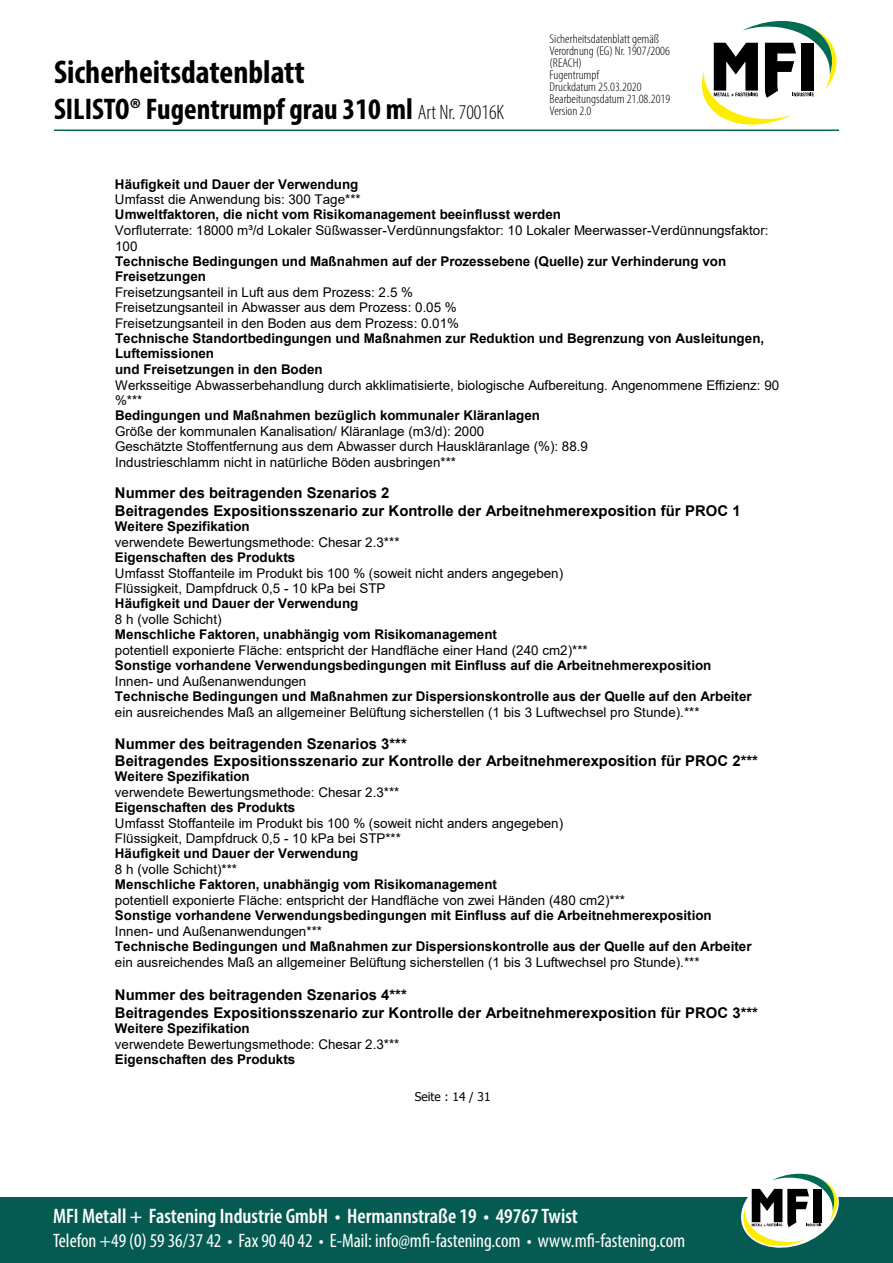
<style>
.page{position:relative;width:893px;height:1263px;background:#fff}
.page>*{position:absolute;margin:0;border:0;box-sizing:border-box;transform-origin:0 0}
.t1{font:700 condensed 33px "Myriad Pro";color:#000}
.t2{font:700 condensed 30px "Myriad Pro";color:#000}
.t3{font:600 condensed 21px "Myriad Pro";color:#fff}
.t4{font:condensed 19.5px "Myriad Pro";color:#fff}
.t5{font:700 14.85px/17.1px "Arial";color:#000}
.t6{font:13.35px/15.5px "Arial";letter-spacing:.005em;color:#000}
.t7{font:700 13.35px/15.5px "Arial";color:#000}
.t8{font:300 condensed 12.75px/12px "Myriad Pro";color:#000;scale:1.06 1}
.t9{font:12px "Tahoma";letter-spacing:-.005em;color:#000}
.s1{font-weight:300;font-size:21px}
</style>
<div class="page">
<hr style="left:54px;top:129px;width:785px;height:2px;background:#00664b">
<svg style="left:702px;top:20px;width:135px;height:105px"></svg>
<div style="left:0;top:1197px;width:893px;height:66px;background:#055b52"></div>
<svg style="left:741px;top:1173px;width:98px;height:75px"></svg>
<h1 class="t1" style="left:54px;top:51px;width:252px">Sicherheitsdatenblatt</h1>
<h2 class="t2" style="left:54px;top:90px;width:452px">SILISTO® Fugentrumpf grau 310 ml <span class="s1">Art Nr. 70016K</span></h2>
<p class="t5" style="left:115px;top:62px;width:169px">Erstellt am: 12.09.2012<br>Überarbeitet:29.03.2019<br>Gültig ab: 29.03.2019<br>Version: 01/2019</p>
<p class="t5" style="left:294px;top:113px;width:173px">Ersetzt Version: 01/2018</p>
<p class="t8" style="left:550px;top:33px;width:115px">Sicherheitsdatenblatt gemäß<br>Verordnung (EG) Nr. 1907/2006 (REACH)<br>Fugentrumpf<br>Druckdatum 25.03.2020<br>Bearbeitungsdatum 21.08.2019<br>Version 2.0</p>
<p class="t7" style="left:115px;top:176px;width:245px">Häufigkeit und Dauer der Verwendung</p>
<p class="t6" style="left:115px;top:192px;width:247px">Umfasst die Anwendung bis: 300 Tage***</p>
<p class="t7" style="left:115px;top:207px;width:447px">Umweltfaktoren, die nicht vom Risikomanagement beeinflusst werden</p>
<p class="t6" style="left:115px;top:223px;width:655px">Vorfluterrate: 18000 m³/d Lokaler Süßwasser-Verdünnungsfaktor: 10 Lokaler Meerwasser-Verdünnungsfaktor:<br>100</p>
<p class="t7" style="left:115px;top:253px;width:613px">Technische Bedingungen und Maßnahmen auf der Prozessebene (Quelle) zur Verhinderung von<br>Freisetzungen</p>
<p class="t6" style="left:115px;top:284px;width:346px">Freisetzungsanteil in Luft aus dem Prozess: 2.5 %<br>Freisetzungsanteil in Abwasser aus dem Prozess: 0.05 %<br>Freisetzungsanteil in den Boden aus dem Prozess: 0.01%</p>
<p class="t7" style="left:115px;top:331px;width:651px">Technische Standortbedingungen und Maßnahmen zur Reduktion und Begrenzung von Ausleitungen,<br>Luftemissionen<br>und Freisetzungen in den Boden</p>
<p class="t6" style="left:115px;top:377px;width:666px">Werksseitige Abwasserbehandlung durch akklimatisierte, biologische Aufbereitung. Angenommene Effizienz: 90 %***</p>
<p class="t7" style="left:115px;top:408px;width:427px">Bedingungen und Maßnahmen bezüglich kommunaler Kläranlagen</p>
<p class="t6" style="left:115px;top:423px;width:474px">Größe der kommunalen Kanalisation/ Kläranlage (m3/d): 2000<br>Geschätzte Stoffentfernung aus dem Abwasser durch Hauskläranlage (%): 88.9<br>Industrieschlamm nicht in natürliche Böden ausbringen***</p>
<p class="t5" style="left:115px;top:485px;width:627px">Nummer des beitragenden Szenarios 2<br>Beitragendes Expositionsszenario zur Kontrolle der Arbeitnehmerexposition für PROC 1</p>
<p class="t7" style="left:115px;top:519px;width:136px">Weitere Spezifikation</p>
<p class="t6" style="left:115px;top:534px;width:286px">verwendete Bewertungsmethode: Chesar 2.3***</p>
<p class="t7" style="left:115px;top:550px;width:182px">Eigenschaften des Produkts</p>
<p class="t6" style="left:115px;top:565px;width:450px">Umfasst Stoffanteile im Produkt bis 100 % (soweit nicht anders angegeben)<br>Flüssigkeit, Dampfdruck 0,5 - 10 kPa bei STP</p>
<p class="t7" style="left:115px;top:596px;width:245px">Häufigkeit und Dauer der Verwendung</p>
<p class="t6" style="left:115px;top:612px;width:108px">8 h (volle Schicht)</p>
<p class="t7" style="left:115px;top:627px;width:384px">Menschliche Faktoren, unabhängig vom Risikomanagement</p>
<p class="t6" style="left:115px;top:642px;width:474px">potentiell exponierte Fläche: entspricht der Handfläche einer Hand (240 cm2)***</p>
<p class="t7" style="left:115px;top:658px;width:598px">Sonstige vorhandene Verwendungsbedingungen mit Einfluss auf die Arbeitnehmerexposition</p>
<p class="t6" style="left:115px;top:673px;width:193px">Innen- und Außenanwendungen</p>
<p class="t7" style="left:115px;top:689px;width:638px">Technische Bedingungen und Maßnahmen zur Dispersionskontrolle aus der Quelle auf den Arbeiter</p>
<p class="t6" style="left:115px;top:704px;width:586px">ein ausreichendes Maß an allgemeiner Belüftung sicherstellen (1 bis 3 Luftwechsel pro Stunde).***</p>
<p class="t5" style="left:115px;top:735px;width:644px">Nummer des beitragenden Szenarios 3***<br>Beitragendes Expositionsszenario zur Kontrolle der Arbeitnehmerexposition für PROC 2***</p>
<p class="t7" style="left:115px;top:769px;width:136px">Weitere Spezifikation</p>
<p class="t6" style="left:115px;top:785px;width:286px">verwendete Bewertungsmethode: Chesar 2.3***</p>
<p class="t7" style="left:115px;top:800px;width:182px">Eigenschaften des Produkts</p>
<p class="t6" style="left:115px;top:815px;width:450px">Umfasst Stoffanteile im Produkt bis 100 % (soweit nicht anders angegeben)<br>Flüssigkeit, Dampfdruck 0,5 - 10 kPa bei STP***</p>
<p class="t7" style="left:115px;top:846px;width:245px">Häufigkeit und Dauer der Verwendung</p>
<p class="t6" style="left:115px;top:862px;width:124px">8 h (volle Schicht)***</p>
<p class="t7" style="left:115px;top:877px;width:383px">Menschliche Faktoren, unabhängig vom Risikomanagement</p>
<p class="t6" style="left:115px;top:892px;width:512px">potentiell exponierte Fläche: entspricht der Handfläche von zwei Händen (480 cm2)***</p>
<p class="t7" style="left:115px;top:908px;width:598px">Sonstige vorhandene Verwendungsbedingungen mit Einfluss auf die Arbeitnehmerexposition</p>
<p class="t6" style="left:115px;top:923px;width:209px">Innen- und Außenanwendungen***</p>
<p class="t7" style="left:115px;top:939px;width:638px">Technische Bedingungen und Maßnahmen zur Dispersionskontrolle aus der Quelle auf den Arbeiter</p>
<p class="t6" style="left:115px;top:954px;width:586px">ein ausreichendes Maß an allgemeiner Belüftung sicherstellen (1 bis 3 Luftwechsel pro Stunde).***</p>
<p class="t5" style="left:115px;top:987px;width:644px">Nummer des beitragenden Szenarios 4***<br>Beitragendes Expositionsszenario zur Kontrolle der Arbeitnehmerexposition für PROC 3***</p>
<p class="t7" style="left:115px;top:1021px;width:136px">Weitere Spezifikation</p>
<p class="t6" style="left:115px;top:1036px;width:286px">verwendete Bewertungsmethode: Chesar 2.3***</p>
<p class="t7" style="left:115px;top:1052px;width:182px">Eigenschaften des Produkts</p>
<p class="t9" style="left:415px;top:1088px;width:77px">Seite : 14 / 31</p>
<h3 class="t3" style="left:53px;top:1203px;width:526px">MFI Metall + Fastening Industrie GmbH • Hermannstraße 19 • 49767 Twist</h3>
<h3 class="t4" style="left:53px;top:1228px;width:634px">Telefon +49 (0) 59 36/37 42 • Fax 90 40 42 • E-Mail: info@mfi-fastening.com • www.mfi-fastening.com</h3>
</div>
